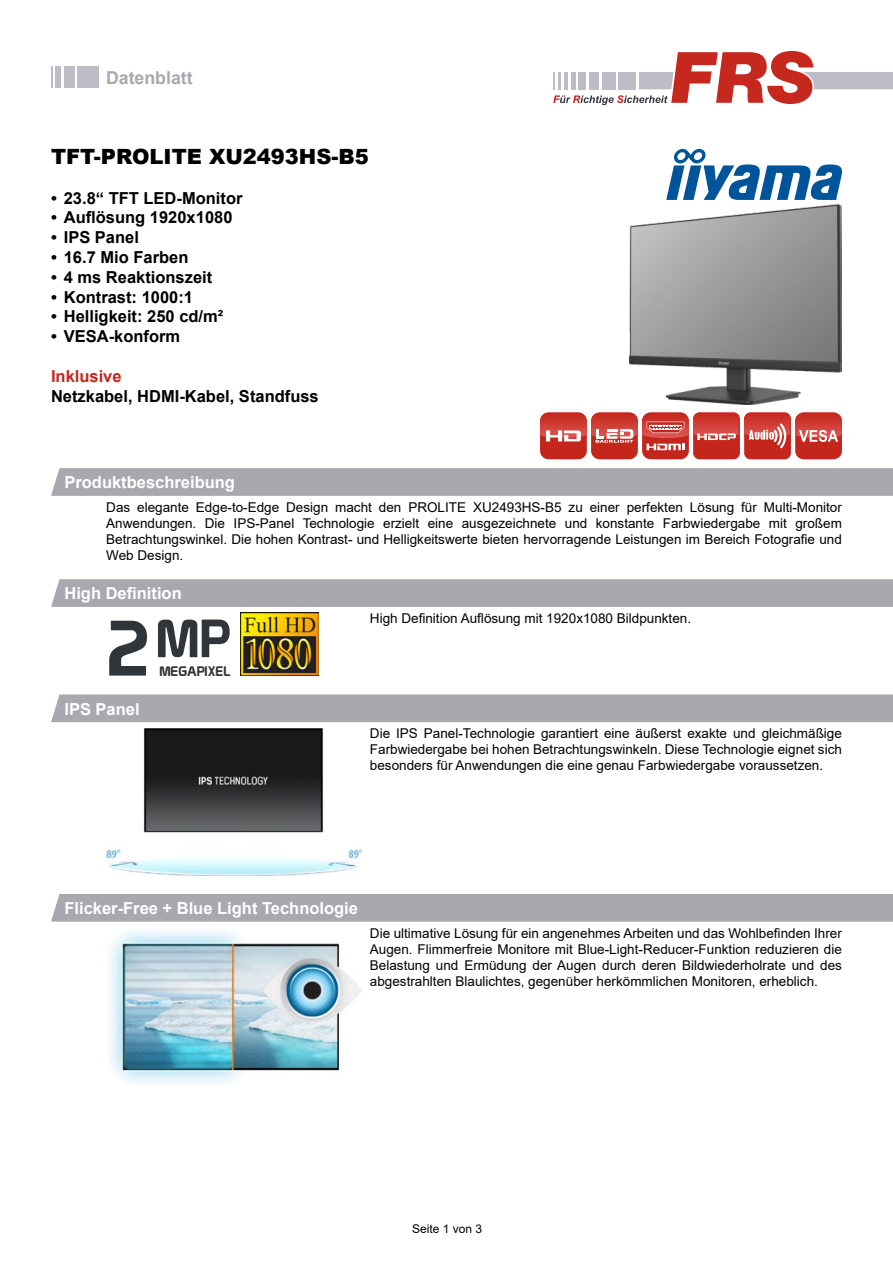
<style>
.page{position:relative;width:893px;height:1263px;background:#fff}
.page>*{position:absolute;margin:0;border:0;box-sizing:border-box;transform-origin:0 0}
.t1{font:52.5px "Prototype";color:#30353a}
.t2{font:900 21px "Arial";color:#000}
.t3{font:700 17.7px "Arial";color:#a8a9af}
.t4{font:700 16.5px "Arial";color:#000}
.t5{font:700 16.5px "Arial";color:#fff}
.t6{font:700 16.5px "Arial";color:#c4261c}
.t7{font:13.5px/16.2px "Arial";color:#000;text-align:justify}
.t8{font:13.5px "Prototype";color:#30353a}
.t9{font:12px "Arial";color:#000}
.s1{font-size:76.5px}
</style>
<div class="page">
<svg style="left:553px;top:51px;width:340px;height:54px"></svg>
<div style="left:78px;top:66px;width:21px;height:21px;background:#bebdc7"></div>
<hr style="left:50px;top:66px;width:3px;height:21px;background:#bebdc7">
<div style="left:56px;top:66px;width:5px;height:21px;background:#bebdc7"></div>
<div style="left:64px;top:66px;width:11px;height:21px;background:#bebdc7"></div>
<svg style="left:666px;top:149px;width:176px;height:51px"></svg>
<img style="left:630px;top:204px;width:212px;height:200px">
<div style="left:540px;top:412px;width:47px;height:47px;background:#c4261c;border-radius:9px"></div>
<div style="left:591px;top:412px;width:47px;height:47px;background:#c4261c;border-radius:9px"></div>
<div style="left:642px;top:412px;width:47px;height:47px;background:#c4261c;border-radius:9px"></div>
<div style="left:693px;top:412px;width:47px;height:47px;background:#c4261c;border-radius:6px"></div>
<div style="left:744px;top:412px;width:47px;height:47px;background:#c4261c;border-radius:6px"></div>
<div style="left:795px;top:412px;width:47px;height:47px;background:#c4261c;border-radius:9px"></div>
<svg style="left:540px;top:412px;width:302px;height:38px"></svg>
<svg style="left:51px;top:468px;width:842px;height:28px;background:#a9aab0"></svg>
<div style="left:51px;top:579px;width:842px;height:28px;background:#a8a9af"></div>
<img style="left:240px;top:613px;width:78px;height:63px">
<div style="left:51px;top:694px;width:842px;height:28px;background:#a8a9af"></div>
<img style="left:106px;top:728px;width:255px;height:147px">
<div style="left:51px;top:894px;width:842px;height:28px;background:#a8a9af"></div>
<img style="left:109px;top:930px;width:252px;height:153px">
<h3 class="t3" style="left:106px;top:66px;width:88px">Datenblatt</h3>
<h2 class="t2" style="left:51px;top:141px;width:319px">TFT-PROLITE XU2493HS-B5</h2>
<p class="t4" style="left:51px;top:186px;width:193px">• 23.8“ TFT LED-Monitor</p>
<p class="t4" style="left:51px;top:206px;width:183px">• Auflösung 1920x1080</p>
<p class="t4" style="left:51px;top:226px;width:89px">• IPS Panel</p>
<p class="t4" style="left:51px;top:245px;width:139px">• 16.7 Mio Farben</p>
<p class="t4" style="left:51px;top:265px;width:163px">• 4 ms Reaktionszeit</p>
<p class="t4" style="left:51px;top:285px;width:144px">• Kontrast: 1000:1</p>
<p class="t4" style="left:51px;top:305px;width:174px">• Helligkeit: 250 cd/m²</p>
<p class="t4" style="left:51px;top:325px;width:131px">• VESA-konform</p>
<p class="t6" style="left:51px;top:364px;width:72px">Inklusive</p>
<p class="t4" style="left:51px;top:384px;width:269px">Netzkabel, HDMI-Kabel, Standfuss</p>
<p class="t5" style="left:64px;top:471px;width:172px">Produktbeschreibung</p>
<p class="t7" style="left:106px;top:499px;width:737px">Das elegante Edge-to-Edge Design macht den PROLITE XU2493HS-B5 zu einer perfekten Lösung für Multi-Monitor Anwendungen. Die IPS-Panel Technologie erzielt eine ausgezeichnete und konstante Farbwiedergabe mit großem Betrachtungswinkel. Die hohen Kontrast- und Helligkeitswerte bieten hervorragende Leistungen im Bereich Fotografie und Web Design.</p>
<p class="t5" style="left:64px;top:582px;width:119px">High Definition</p>
<h1 class="t1" style="left:106px;top:607px;width:125px"><span class="s1">2</span>MP</h1>
<p class="t7" style="left:370px;top:610px;width:323px">High Definition Auflösung mit 1920x1080 Bildpunkten.</p>
<p class="t8" style="left:159px;top:663px;width:72px">MEGAPIXEL</p>
<p class="t5" style="left:64px;top:697px;width:77px">IPS Panel</p>
<p class="t7" style="left:370px;top:725px;width:473px">Die IPS Panel-Technologie garantiert eine äußerst exakte und gleichmäßige Farbwiedergabe bei hohen Betrachtungswinkeln. Diese Technologie eignet sich besonders für Anwendungen die eine genau Farbwiedergabe voraussetzen.</p>
<p class="t5" style="left:64px;top:897px;width:295px">Flicker-Free + Blue Light Technologie</p>
<p class="t7" style="left:370px;top:924px;width:473px">Die ultimative Lösung für ein angenehmes Arbeiten und das Wohlbefinden Ihrer Augen. Flimmerfreie Monitore mit Blue-Light-Reducer-Funktion reduzieren die Belastung und Ermüdung der Augen durch deren Bildwiederholrate und des abgestrahlten Blaulichtes, gegenüber herkömmlichen Monitoren, erheblich.</p>
<p class="t9" style="left:412px;top:1220px;width:72px">Seite 1 von 3</p>
</div>
